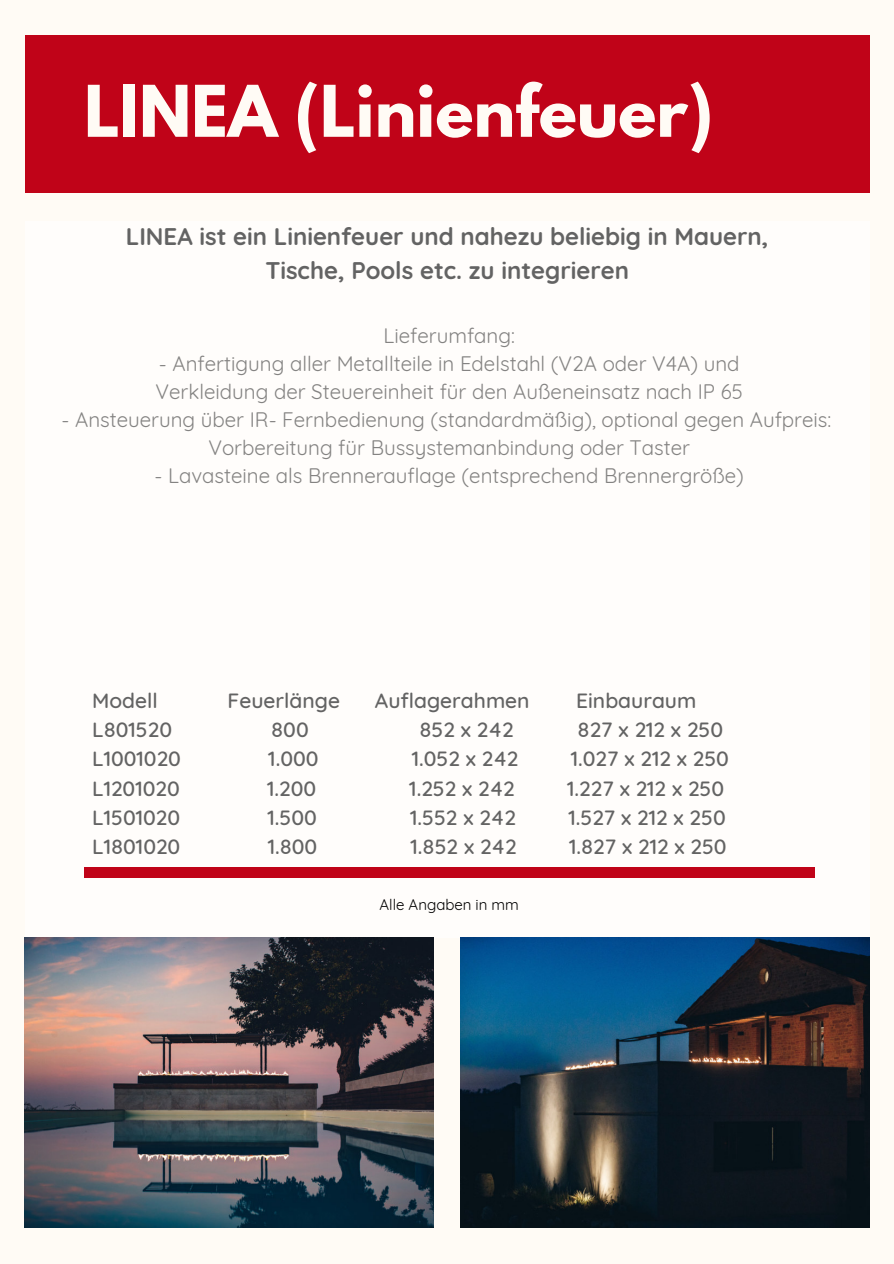
<style>
.page{position:relative;width:894px;height:1264px;background:#fff}
.page>*{position:absolute;margin:0;border:0;box-sizing:border-box;transform-origin:0 0}
.t1{font:700 63px "League Spartan";color:#fffbf5}
.t2{font:700 24px/33.5px "Quicksand";color:#636363;text-align:center}
.t3{font:500 21px "Quicksand";color:#636363}
.t4{font:20.55px/27.9px "Quicksand";color:#848382}
.t5{font:15px "Quicksand";color:#000}
</style>
<div class="page">
<div style="left:0;top:0;width:893px;height:1263px;background:#fffbf5"></div>
<div style="left:25px;top:35px;width:843px;height:158px;background:#c00318"></div>
<div style="left:25px;top:221px;width:843px;height:716px;background:#fff"></div>
<div style="left:84px;top:867px;width:730px;height:11px;background:#c00318"></div>
<img style="left:25px;top:937px;width:409px;height:290px">
<img style="left:460px;top:937px;width:409px;height:290px">
<h1 class="t1" style="left:84px;top:62px;width:630px">LINEA (Linienfeuer)</h1>
<p class="t2" style="left:126px;top:218px;width:644px">LINEA ist ein Linienfeuer und nahezu beliebig in Mauern,<br>Tische, Pools etc. zu integrieren</p>
<p class="t4" style="left:383px;top:320px;width:133px">Lieferumfang:</p>
<p class="t4" style="left:155px;top:348px;width:588px">- Anfertigung aller Metallteile in Edelstahl (V2A oder V4A) und<br>Verkleidung der Steuereinheit für den Außeneinsatz nach IP 65</p>
<p class="t4" style="left:61px;top:404px;width:771px;text-align:center">- Ansteuerung über IR- Fernbedienung (standardmäßig), optional gegen Aufpreis:<br>Vorbereitung für Bussystemanbindung oder Taster</p>
<p class="t4" style="left:154px;top:459px;width:590px">- Lavasteine als Brennerauflage (entsprechend Brennergröße)</p>
<p class="t3" style="left:92px;top:683px;width:67px">Modell</p>
<p class="t3" style="left:227px;top:683px;width:114px">Feuerlänge</p>
<p class="t3" style="left:375px;top:683px;width:156px">Auflagerahmen</p>
<p class="t3" style="left:576px;top:683px;width:122px">Einbauraum</p>
<p class="t3" style="left:92px;top:712px;width:81px">L801520</p>
<p class="t3" style="left:271px;top:712px;width:39px">800</p>
<p class="t3" style="left:419px;top:712px;width:96px">852 x 242</p>
<p class="t3" style="left:577px;top:712px;width:147px">827 x 212 x 250</p>
<p class="t3" style="left:92px;top:741px;width:90px">L1001020</p>
<p class="t3" style="left:268px;top:741px;width:52px">1.000</p>
<p class="t3" style="left:411px;top:741px;width:108px">1.052 x 242</p>
<p class="t3" style="left:570px;top:741px;width:160px">1.027 x 212 x 250</p>
<p class="t3" style="left:92px;top:771px;width:89px">L1201020</p>
<p class="t3" style="left:267px;top:771px;width:51px">1.200</p>
<p class="t3" style="left:409px;top:771px;width:107px">1.252 x 242</p>
<p class="t3" style="left:567px;top:771px;width:158px">1.227 x 212 x 250</p>
<p class="t3" style="left:92px;top:800px;width:89px">L1501020</p>
<p class="t3" style="left:267px;top:800px;width:51px">1.500</p>
<p class="t3" style="left:410px;top:800px;width:107px">1.552 x 242</p>
<p class="t3" style="left:568px;top:800px;width:159px">1.527 x 212 x 250</p>
<p class="t3" style="left:92px;top:829px;width:90px">L1801020</p>
<p class="t3" style="left:268px;top:829px;width:51px">1.800</p>
<p class="t3" style="left:410px;top:829px;width:108px">1.852 x 242</p>
<p class="t3" style="left:569px;top:829px;width:159px">1.827 x 212 x 250</p>
<p class="t5" style="left:379px;top:893px;width:141px">Alle Angaben in mm</p>
</div>
